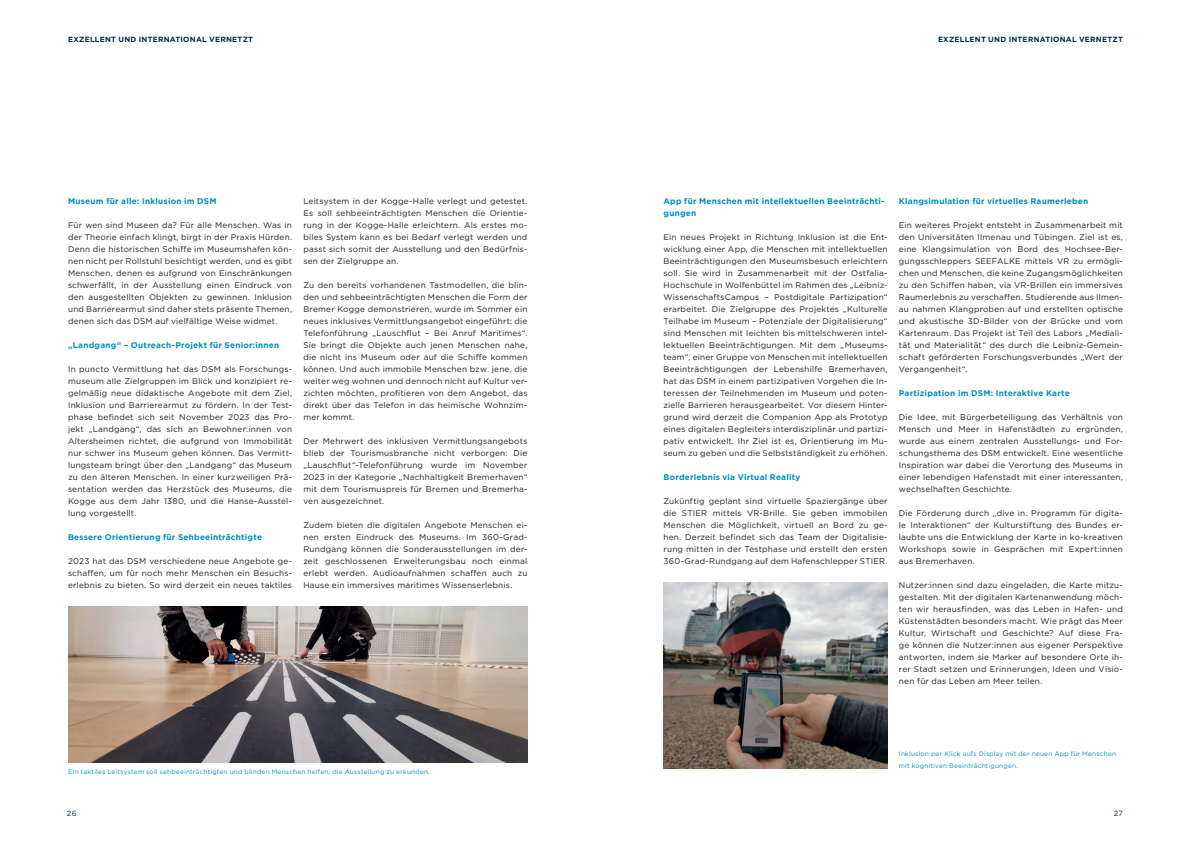
<style>
.page{position:relative;width:1191px;height:842px;background:#fff}
.page>*{position:absolute;margin:0;border:0;box-sizing:border-box;transform-origin:0 0}
.Fließtext__Gotham_Book_8_25_pt{font:8.2px/12px "Gotham";letter-spacing:.025em;color:#231f20;text-align:justify}
.Fließtext_Überschrift{font:700 8.2px/12px "Gotham";letter-spacing:.025em;color:#008fc5}
.Fließtext__Gotham_Book_8_25_pt-2{font:700 8.2px "Gotham";letter-spacing:.025em;color:#008fc5}
.Kapitel_links{font:700 7.5px "Gotham";letter-spacing:.035em;color:#002a51}
.Kaiptel_rechts{font:700 7.5px "Gotham";letter-spacing:.035em;color:#002a51}
.t1{font:7.5px "Gotham";color:#002a51}
.Bildunterschrift{font:6.5px/12px "Gotham";letter-spacing:.03em;color:#008fc5}
</style>
<div class="page">
<img style="left:68px;top:606px;width:459px;height:156px">
<img style="left:663px;top:582px;width:224px;height:186px">
<p class="Kapitel_links" style="left:68px;top:35px;width:186px">EXZELLENT UND INTERNATIONAL VERNETZT</p>
<p class="Kaiptel_rechts" style="left:938px;top:35px;width:186px">EXZELLENT UND INTERNATIONAL VERNETZT</p>
<p class="Fließtext_Überschrift" style="left:68px;top:195px;width:150px">Museum für alle: Inklusion im DSM</p>
<p class="Fließtext__Gotham_Book_8_25_pt" style="left:68px;top:219px;width:225px">Für wen sind Museen da? Für alle Menschen. Was in der Theorie einfach klingt, birgt in der Praxis Hürden.<br>Denn die historischen Schiffe im Museumshafen kön&shy;nen nicht per Rollstuhl besichtigt werden, und es gibt Menschen, denen es aufgrund von Einschränkungen schwerfällt, in der Ausstellung einen Eindruck von den ausgestellten Objekten zu gewinnen. Inklusion und Barrierearmut sind daher stets präsente Themen, denen sich das DSM auf vielfältige Weise widmet.</p>
<p class="Fließtext_Überschrift" style="left:68px;top:339px;width:213px">„Landgang“ – Outreach-Projekt für Senior:innen</p>
<p class="Fließtext__Gotham_Book_8_25_pt" style="left:68px;top:363px;width:225px">In puncto Vermittlung hat das DSM als Forschungs&shy;museum alle Zielgruppen im Blick und konzipiert re&shy;gelmäßig neue didaktische Angebote mit dem Ziel, Inklusion und Barrierearmut zu fördern. In der Test&shy;phase befindet sich seit November 2023 das Pro&shy;jekt „Landgang“, das sich an Bewohner:innen von Altersheimen richtet, die aufgrund von Immobilität nur schwer ins Museum gehen können. Das Vermitt&shy;lungsteam bringt über den „Landgang“ das Museum zu den älteren Menschen. In einer kurzweiligen Prä&shy;sentation werden das Herzstück des Museums, die Kogge aus dem Jahr 1380, und die Hanse-Ausstel&shy;lung vorgestellt.</p>
<p class="Fließtext__Gotham_Book_8_25_pt-2" style="left:68px;top:532px;width:195px">Bessere Orientierung für Sehbeeinträchtigte</p>
<p class="Fließtext__Gotham_Book_8_25_pt" style="left:68px;top:555px;width:225px">2023 hat das DSM verschiedene neue Angebote ge&shy;schaffen, um für noch mehr Menschen ein Besuchs&shy;erlebnis zu bieten. So wird derzeit ein neues taktiles</p>
<p class="Fließtext__Gotham_Book_8_25_pt" style="left:303px;top:195px;width:225px">Leitsystem in der Kogge-Halle verlegt und getestet.<br>Es soll sehbeeinträchtigten Menschen die Orientie&shy;rung in der Kogge-Halle erleichtern. Als erstes mo&shy;biles System kann es bei Bedarf verlegt werden und passt sich somit der Ausstellung und den Bedürfnis&shy;sen der Zielgruppe an.</p>
<p class="Fließtext__Gotham_Book_8_25_pt" style="left:303px;top:279px;width:225px">Zu den bereits vorhandenen Tastmodellen, die blin&shy;den und sehbeeinträchtigten Menschen die Form der Bremer Kogge demonstrieren, wurde im Sommer ein neues inklusives Vermittlungsangebot eingeführt: die Telefonführung „Lauschflut – Bei Anruf Maritimes“.<br>Sie bringt die Objekte auch jenen Menschen nahe, die nicht ins Museum oder auf die Schiffe kommen können. Und auch immobile Menschen bzw. jene, die weiter weg wohnen und dennoch nicht auf Kultur ver&shy;zichten möchten, profitieren von dem Angebot, das direkt über das Telefon in das heimische Wohnzim&shy;mer kommt.</p>
<p class="Fließtext__Gotham_Book_8_25_pt" style="left:303px;top:435px;width:225px">Der Mehrwert des inklusiven Vermittlungsangebots blieb der Tourismusbranche nicht verborgen: Die „Lauschflut“-Telefonführung wurde im November 2023 in der Kategorie „Nachhaltigkeit Bremerhaven“ mit dem Tourismuspreis für Bremen und Bremerha&shy;ven ausgezeichnet.</p>
<p class="Fließtext__Gotham_Book_8_25_pt" style="left:303px;top:519px;width:225px">Zudem bieten die digitalen Angebote Menschen ei&shy;nen ersten Eindruck des Museums. Im 360-Grad-Rundgang können die Sonderausstellungen im der&shy;zeit geschlossenen Erweiterungsbau noch einmal erlebt werden. Audioaufnahmen schaffen auch zu Hause ein immersives maritimes Wissenserlebnis.</p>
<p class="Bildunterschrift" style="left:68px;top:766px;width:363px">EIn taktiles Leitsystem soll sehbeeinträchtigten und blinden Menschen helfen, die Ausstellung zu erkunden.</p>
<p class="Fließtext_Überschrift" style="left:663px;top:195px;width:222px">App für Menschen mit intellektuellen Beeinträchti&shy;gungen</p>
<p class="Fließtext__Gotham_Book_8_25_pt" style="left:663px;top:231px;width:225px">Ein neues Projekt in Richtung Inklusion ist die Ent&shy;wicklung einer App, die Menschen mit intellektuellen Beeinträchtigungen den Museumsbesuch erleichtern soll. Sie wird in Zusammenarbeit mit der Ostfalia-Hochschule in Wolfenbüttel im Rahmen des „Leibniz-WissenschaftsCampus – Postdigitale Partizipation“ erarbeitet. Die Zielgruppe des Projektes „Kulturelle Teilhabe im Museum – Potenziale der Digitalisierung“ sind Menschen mit leichten bis mittelschweren intel&shy;lektuellen Beeinträchtigungen. Mit dem „Museums&shy;team“, einer Gruppe von Menschen mit intellektuellen Beeinträchtigungen der Lebenshilfe Bremerhaven, hat das DSM in einem partizipativen Vorgehen die In&shy;teressen der Teilnehmenden im Museum und poten&shy;zielle Barrieren herausgearbeitet. Vor diesem Hinter&shy;grund wird derzeit die Companion App als Prototyp eines digitalen Begleiters interdisziplinär und partizi&shy;pativ entwickelt. Ihr Ziel ist es, Orientierung im Mu&shy;seum zu geben und die Selbstständigkeit zu erhöhen.</p>
<p class="Fließtext__Gotham_Book_8_25_pt-2" style="left:663px;top:472px;width:138px">Borderlebnis via Virtual Reality</p>
<p class="Fließtext__Gotham_Book_8_25_pt" style="left:663px;top:495px;width:225px">Zukünftig geplant sind virtuelle Spaziergänge über die STIER mittels VR-Brille. Sie geben immobilen Menschen die Möglichkeit, virtuell an Bord zu ge&shy;hen. Derzeit befindet sich das Team der Digitalisie&shy;rung mitten in der Testphase und erstellt den ersten 360-Grad-Rundgang auf dem Hafenschlepper STIER.</p>
<p class="Fließtext_Überschrift" style="left:899px;top:195px;width:191px">Klangsimulation für virtuelles Raumerleben</p>
<p class="Fließtext__Gotham_Book_8_25_pt" style="left:899px;top:219px;width:225px">Ein weiteres Projekt entsteht in Zusammenarbeit mit den Universitäten Ilmenau und Tübingen. Ziel ist es, eine Klangsimulation von Bord des Hochsee-Ber&shy;gungsschleppers SEEFALKE mittels VR zu ermögli&shy;chen und Menschen, die keine Zugangsmöglichkeiten zu den Schiffen haben, via VR-Brillen ein immersives Raumerlebnis zu verschaffen. Studierende aus Ilmen&shy;au nahmen Klangproben auf und erstellten optische und akustische 3D-Bilder von der Brücke und vom Kartenraum. Das Projekt ist Teil des Labors „Mediali&shy;tät und Materialität“ des durch die Leibniz-Gemein&shy;schaft geförderten Forschungsverbundes „Wert der Vergangenheit“.</p>
<p class="Fließtext_Überschrift" style="left:899px;top:387px;width:172px">Partizipation im DSM: Interaktive Karte</p>
<p class="Fließtext__Gotham_Book_8_25_pt" style="left:899px;top:411px;width:225px">Die Idee, mit Bürgerbeteiligung das Verhältnis von Mensch und Meer in Hafenstädten zu ergründen, wurde aus einem zentralen Ausstellungs- und For&shy;schungsthema des DSM entwickelt. Eine wesentliche Inspiration war dabei die Verortung des Museums in einer lebendigen Hafenstadt mit einer interessanten, wechselhaften Geschichte.</p>
<p class="Fließtext__Gotham_Book_8_25_pt" style="left:899px;top:507px;width:225px">Die Förderung durch „dive in. Programm für digita&shy;le Interaktionen“ der Kulturstiftung des Bundes er&shy;laubte uns die Entwicklung der Karte in ko-kreativen Workshops sowie in Gesprächen mit Expert:innen aus Bremerhaven.</p>
<p class="Fließtext__Gotham_Book_8_25_pt" style="left:899px;top:579px;width:225px">Nutzer:innen sind dazu eingeladen, die Karte mitzu&shy;gestalten. Mit der digitalen Kartenanwendung möch&shy;ten wir herausfinden, was das Leben in Hafen- und Küstenstädten besonders macht. Wie prägt das Meer Kultur, Wirtschaft und Geschichte? Auf diese Fra&shy;ge können die Nutzer:innen aus eigener Perspektive antworten, indem sie Marker auf besondere Orte ih&shy;rer Stadt setzen und Erinnerungen, Ideen und Visio&shy;nen für das Leben am Meer teilen.</p>
<p class="Bildunterschrift" style="left:899px;top:748px;width:219px">Inklusion per Klick aufs Display mit der neuen App für Menschen mit kognitiven Beeinträchtigungen.</p>
<p class="t1" style="left:67px;top:809px;width:11px">26</p>
<p class="t1" style="left:1113px;top:809px;width:11px">27</p>
</div>
